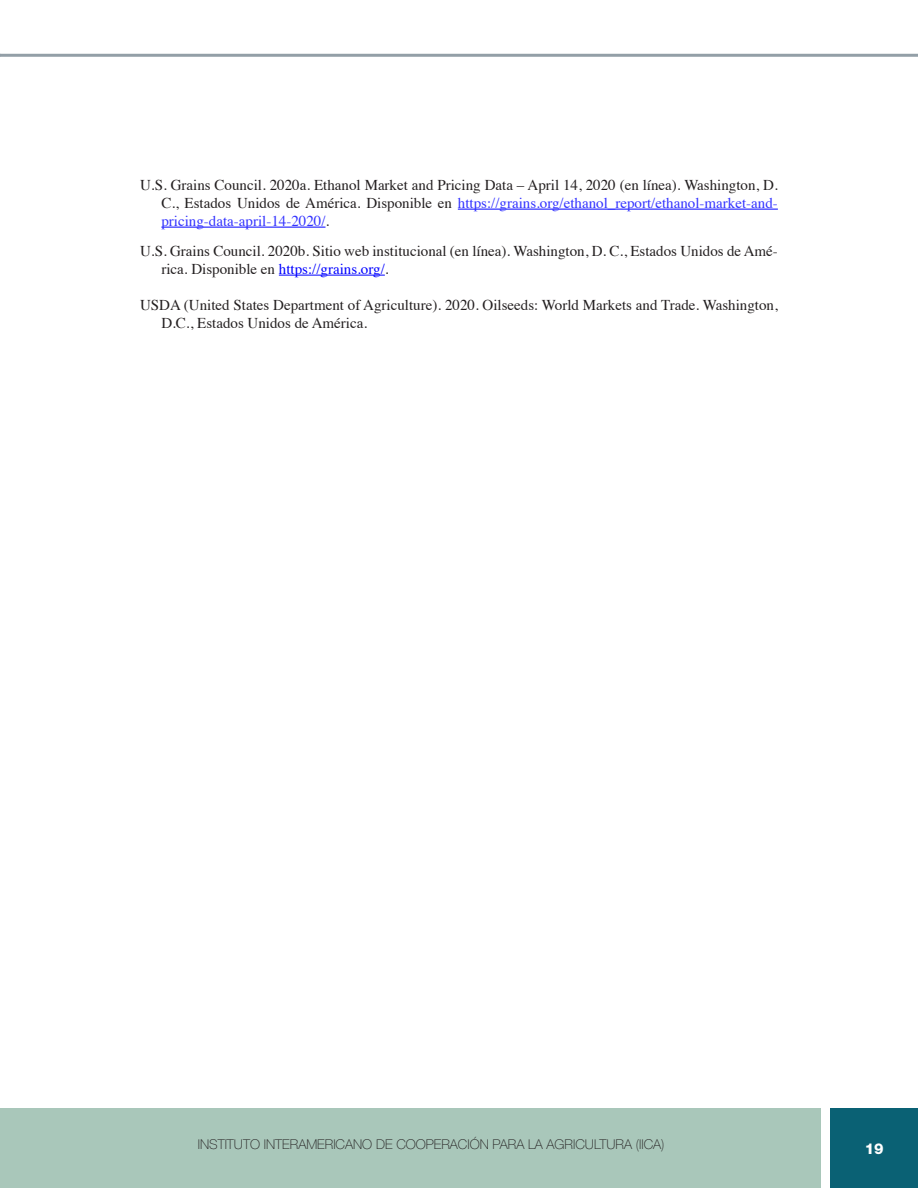
<style>
.page{position:relative;width:918px;height:1188px;background:#fff}
.page>*{position:absolute;margin:0;border:0;box-sizing:border-box;transform-origin:0 0}
.List_Paragraph{font:15px/18px "Times";color:#231f20}
.Heading_1{font:15px/18px "Times";color:#231f20;text-align:justify}
.t1{font:800 15px "Helvetica Neue";color:#fff}
.t2{font:100 13.5px "Helvetica Neue";color:#231f20}
.s1{color:#33f}
.s2{color:#00f}
</style>
<div class="page">
<div style="left:0;top:1108px;width:821px;height:80px;background:#a9c7ba"></div>
<div style="left:831px;top:1108px;width:87px;height:80px;background:#0a6174"></div>
<hr style="left:0;top:54px;width:918px;height:3px;background:#939fa7">
<hr style="left:458px;top:209px;width:320px;height:1px;background:#00f">
<hr style="left:161px;top:227px;width:165px;height:1px;background:#00f">
<hr style="left:279px;top:275px;width:106px;height:1px;background:#00f">
<p class="Heading_1" style="left:161px;top:175px;width:618px;text-indent:-21px">U.S. Grains Council. 2020a. Ethanol Market and Pricing Data – April 14, 2020 (en línea). Washington, D.<br>C., Estados Unidos de América. Disponible en <span class="s1">https://grains.org/ethanol_report/ethanol-market-and&shy;pricing-data-april-14-2020/</span>.</p>
<p class="List_Paragraph" style="left:161px;top:241px;width:618px;text-indent:-21px">U.S. Grains Council. 2020b. Sitio web institucional (en línea). Washington, D. C., Estados Unidos de Amé&shy;rica. Disponible en <span class="s2">https://grains.org/</span>.</p>
<p class="List_Paragraph" style="left:161px;top:295px;width:618px;text-indent:-21px">USDA (United States Department of Agriculture). 2020. Oilseeds: World Markets and Trade. Washington,<br>D.C., Estados Unidos de América.</p>
<p class="t2" style="left:198px;top:1137px;width:468px">INSTITUTO INTERAMERICANO DE COOPERACIÓN PARA LA AGRICULTURA (IICA)</p>
<p class="t1" style="left:865px;top:1140px;width:20px">19</p>
</div>
